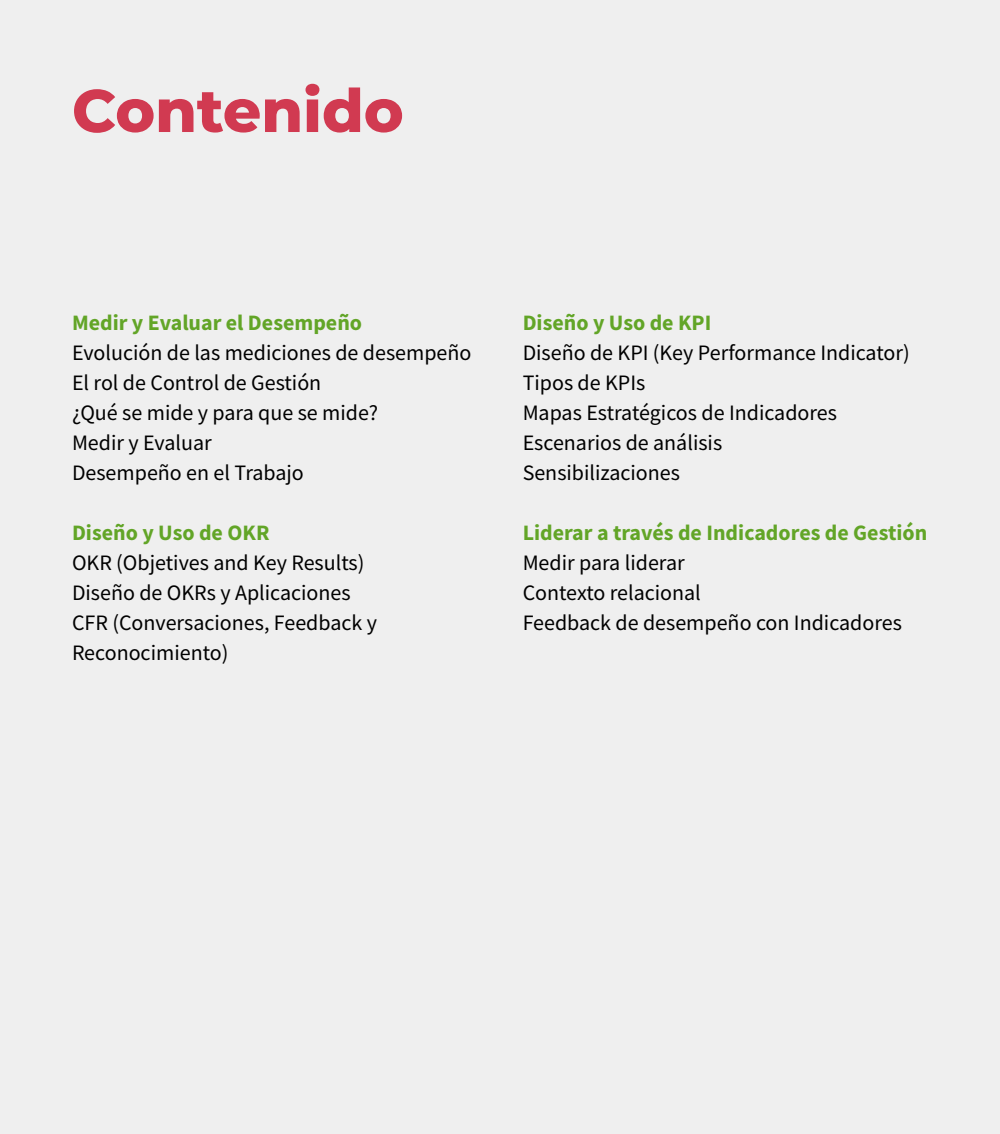
<style>
.page{position:relative;width:1000px;height:1134px;background:#efefef}
.page>*{position:absolute;margin:0;border:0;box-sizing:border-box;transform-origin:0 0}
.t1{font:800 60px "Montserrat";color:#d13a51}
.t2{font:22px/30px "Source Sans Pro";color:#000}
.t3{font:700 22px "Source Sans Pro";color:#62a527}
</style>
<div class="page">
<h1 class="t1" style="left:72px;top:67px;width:333px">Contenido</h1>
<p class="t3" style="left:72px;top:308px;width:292px">Medir y Evaluar el Desempeño</p>
<p class="t2" style="left:72px;top:338px;width:401px">Evolución de las mediciones de desempeño<br>El rol de Control de Gestión<br>¿Qué se mide y para que se mide?<br>Medir y Evaluar<br>Desempeño en el Trabajo</p>
<p class="t3" style="left:72px;top:518px;width:199px">Diseño y Uso de OKR</p>
<p class="t2" style="left:72px;top:548px;width:307px">OKR (Objetives and Key Results)<br>Diseño de OKRs y Aplicaciones<br>CFR (Conversaciones, Feedback y<br>Reconocimiento)</p>
<p class="t3" style="left:523px;top:308px;width:190px">Diseño y Uso de KPI</p>
<p class="t2" style="left:523px;top:338px;width:389px">Diseño de KPI (Key Performance Indicator)<br>Tipos de KPIs<br>Mapas Estratégicos de Indicadores<br>Escenarios de análisis<br>Sensibilizaciones</p>
<p class="t3" style="left:523px;top:518px;width:406px">Liderar a través de Indicadores de Gestión</p>
<p class="t2" style="left:523px;top:548px;width:381px">Medir para liderar<br>Contexto relacional<br>Feedback de desempeño con Indicadores</p>
</div>
